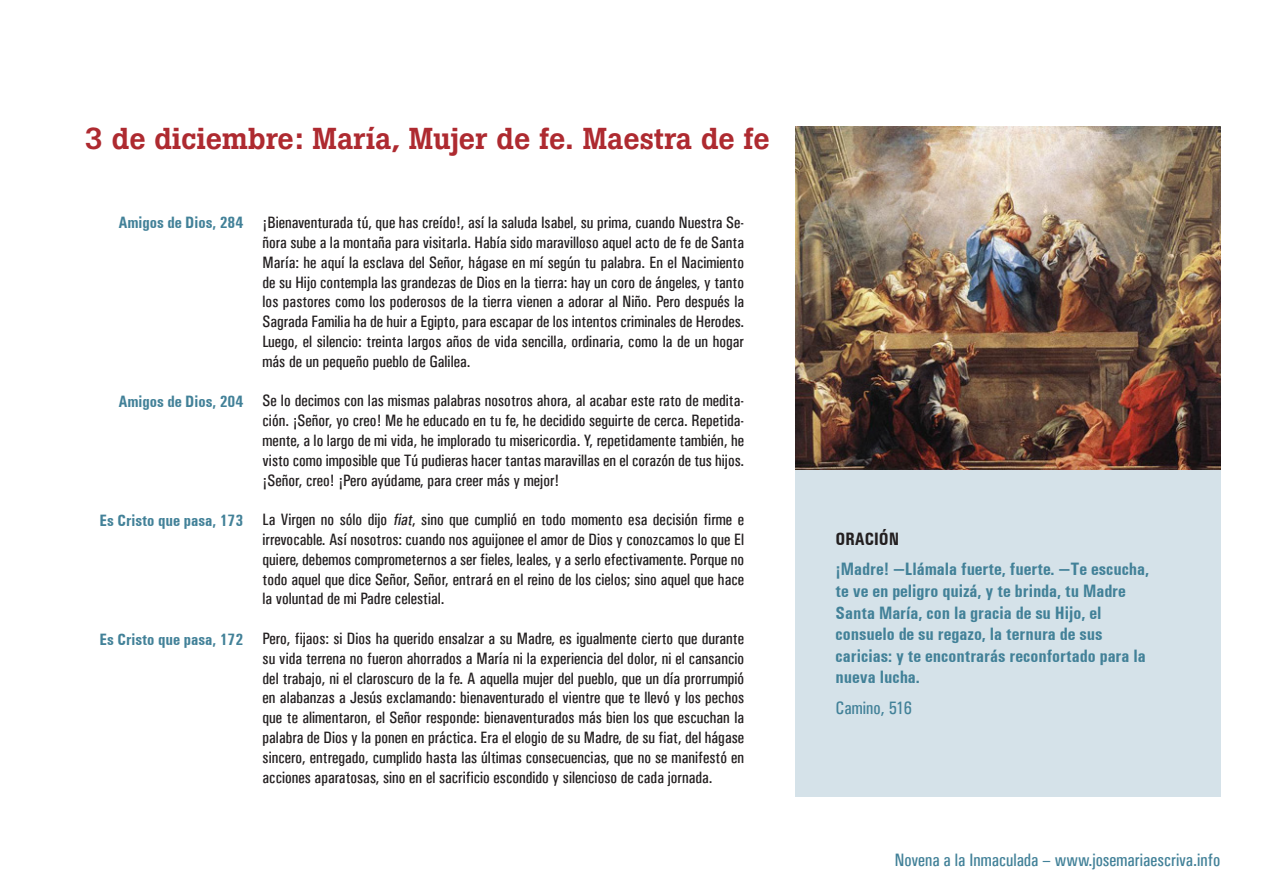
<style>
.page{position:relative;width:1263px;height:893px;background:#fff}
.page>*{position:absolute;margin:0;border:0;box-sizing:border-box;transform-origin:0 0}
.t1{font:500 30px "Boton";color:#ae2a30}
.t2{font:700 condensed 18px/21.6px "Univers";color:#428198}
.t3{font:18px "Univers Condensed";color:#428198}
.t4{font:700 condensed 18px "Univers";color:#231f20}
.t5{font:16.5px/19.8px "Univers Condensed";color:#231f20;text-align:justify}
.t6{font:700 condensed 16.5px "Univers";color:#428198}
.s1{font-style:italic}
</style>
<div class="page">
<div style="left:795px;top:126px;width:425px;height:671px;background:#d5e2e9"></div>
<img style="left:795px;top:126px;width:425px;height:344px">
<h1 class="t1" style="left:85px;top:120px;width:686px">3 de diciembre: María, Mujer de fe. Maestra de fe</h1>
<p class="t6" style="left:118px;top:212px;width:126px">Amigos de Dios, 284</p>
<p class="t6" style="left:118px;top:391px;width:126px">Amigos de Dios, 204</p>
<p class="t6" style="left:100px;top:510px;width:145px">Es Cristo que pasa, 173</p>
<p class="t6" style="left:100px;top:630px;width:145px">Es Cristo que pasa, 172</p>
<p class="t5" style="left:263px;top:213px;width:483px">¡Bienaventurada tú, que has creído!, así la saluda Isabel, su prima, cuando Nuestra Se&shy;ñora sube a la montaña para visitarla. Había sido maravilloso aquel acto de fe de Santa María: he aquí la esclava del Señor, hágase en mí según tu palabra. En el Nacimiento de su Hijo contempla las grandezas de Dios en la tierra: hay un coro de ángeles, y tanto los pastores como los poderosos de la tierra vienen a adorar al Niño. Pero después la Sagrada Familia ha de huir a Egipto, para escapar de los intentos criminales de Herodes.<br>Luego, el silencio: treinta largos años de vida sencilla, ordinaria, como la de un hogar más de un pequeño pueblo de Galilea.</p>
<p class="t5" style="left:263px;top:391px;width:483px">Se lo decimos con las mismas palabras nosotros ahora, al acabar este rato de medita&shy;ción. ¡Señor, yo creo! Me he educado en tu fe, he decidido seguirte de cerca. Repetida&shy;mente, a lo largo de mi vida, he implorado tu misericordia. Y, repetidamente también, he visto como imposible que Tú pudieras hacer tantas maravillas en el corazón de tus hijos. ¡Señor, creo! ¡Pero ayúdame, para creer más y mejor!</p>
<p class="t5" style="left:263px;top:510px;width:483px">La Virgen no sólo dijo <span class="s1">fiat</span>, sino que cumplió en todo momento esa decisión firme e irrevocable. Así nosotros: cuando nos aguijonee el amor de Dios y conozcamos lo que El quiere, debemos comprometernos a ser fieles, leales, y a serlo efectivamente. Porque no todo aquel que dice Señor, Señor, entrará en el reino de los cielos; sino aquel que hace la voluntad de mi Padre celestial.</p>
<p class="t5" style="left:263px;top:629px;width:483px">Pero, fijaos: si Dios ha querido ensalzar a su Madre, es igualmente cierto que durante su vida terrena no fueron ahorrados a María ni la experiencia del dolor, ni el cansancio del trabajo, ni el claroscuro de la fe. A aquella mujer del pueblo, que un día prorrumpió en alabanzas a Jesús exclamando: bienaventurado el vientre que te llevó y los pechos que te alimentaron, el Señor responde: bienaventurados más bien los que escuchan la palabra de Dios y la ponen en práctica. Era el elogio de su Madre, de su fiat, del hágase sincero, entregado, cumplido hasta las últimas consecuencias, que no se manifestó en acciones aparatosas, sino en el sacrificio escondido y silencioso de cada jornada.</p>
<p class="t4" style="left:836px;top:528px;width:65px">ORACIóN</p>
<p class="t2" style="left:836px;top:558px;width:315px">¡Madre! —Llámala fuerte, fuerte. —Te escucha, te ve en peligro quizá, y te brinda, tu Madre Santa María, con la gracia de su Hijo, el consuelo de su regazo, la ternura de sus caricias: y te encontrarás reconfortado para la nueva lucha.</p>
<p class="t3" style="left:836px;top:697px;width:78px">Camino, 516</p>
<p class="t3" style="left:895px;top:849px;width:327px">Novena a la Inmaculada – www.josemariaescriva.info</p>
</div>
